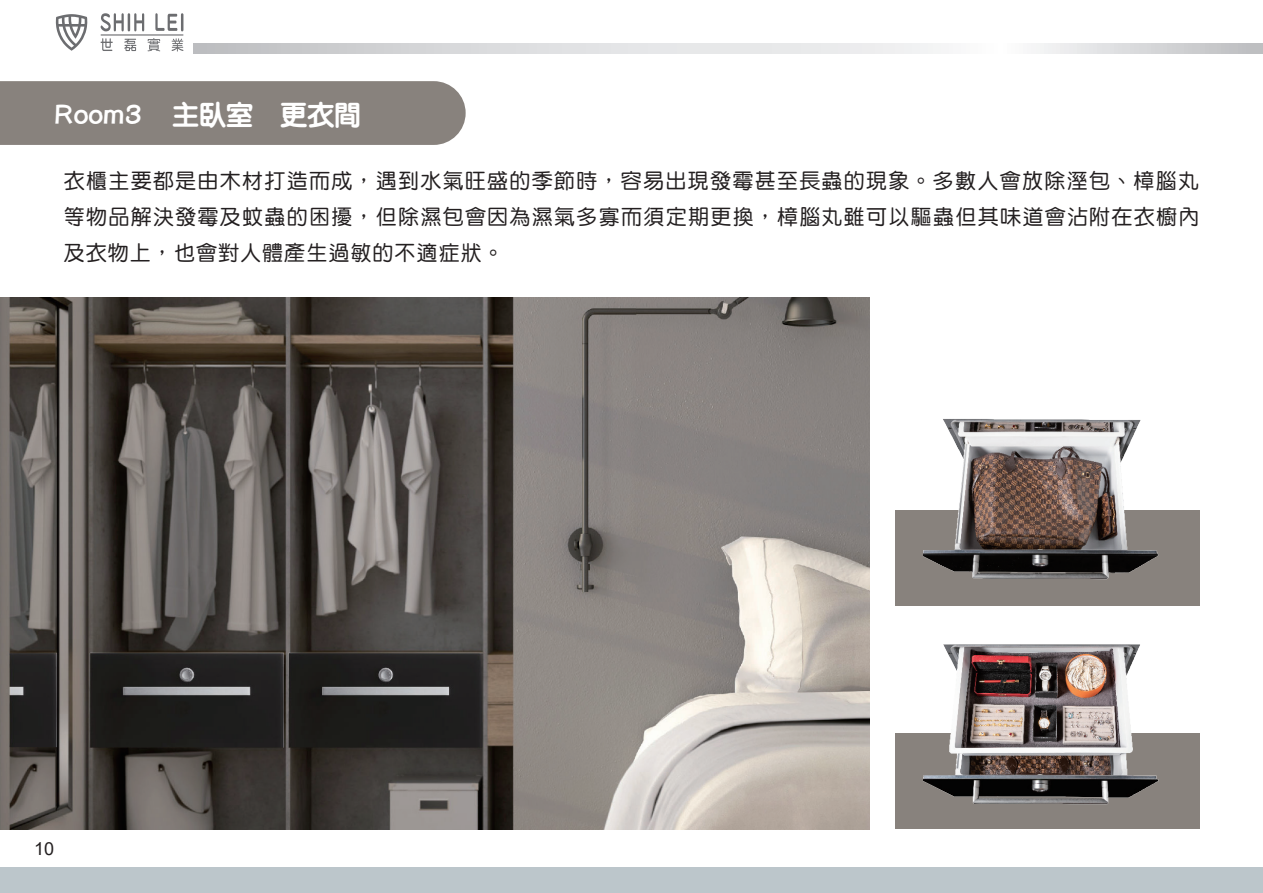
<style>
.page{position:relative;width:1263px;height:893px;background:#fff}
.page>*{position:absolute;margin:0;border:0;box-sizing:border-box;transform-origin:0 0}
.t1{font:800 27px "Han Wang Yen";color:#fff}
.t2{font:21px/36px "DF Yuan Md HK BF";letter-spacing:.06em;color:#231f20;text-align:justify}
.t3{font:18px "Arial";color:#231f20}
.s1{font-family:"DFPOP1 Std W5";font-weight:400}
</style>
<div class="page">
<svg style="left:55px;top:14px;width:33px;height:37px"></svg>
<svg style="left:101px;top:13px;width:43px;height:18px"></svg>
<svg style="left:155px;top:13px;width:28px;height:18px"></svg>
<svg style="left:124px;top:39px;width:12px;height:12px"></svg>
<svg style="left:101px;top:38px;width:12px;height:13px"></svg>
<svg style="left:148px;top:38px;width:12px;height:13px"></svg>
<svg style="left:172px;top:38px;width:11px;height:14px"></svg>
<hr style="left:101px;top:34px;width:82px;height:2px;background:#6c6d70">
<svg style="left:194px;top:44px;width:1069px;height:9px"></svg>
<div style="left:0;top:867px;width:1263px;height:26px;background:#bcc6cb"></div>
<div style="left:0;top:81px;width:466px;height:64px;background:#88827d"></div>
<img style="left:0;top:298px;width:870px;height:531px">
<div style="left:895px;top:510px;width:304px;height:96px;background:#88827d"></div>
<div style="left:895px;top:734px;width:304px;height:95px;background:#88827d"></div>
<img style="left:924px;top:644px;width:249px;height:161px">
<img style="left:924px;top:419px;width:235px;height:161px">
<p class="t1" style="left:54px;top:100px;width:309px"><span class="s1">Room3</span> 主臥室 更衣間</p>
<p class="t2" style="left:64px;top:163px;width:1137px">衣櫃主要都是由木材打造而成，遇到水氣旺盛的季節時，容易出現發霉甚至長蟲的現象。多數人會放除溼包、樟腦丸等物品解決發霉及蚊蟲的困擾，但除濕包會因為濕氣多寡而須定期更換，樟腦丸雖可以驅蟲但其味道會沾附在衣櫥內及衣物上，也會對人體產生過敏的不適症狀。</p>
<p class="t3" style="left:34px;top:836px;width:22px">10</p>
</div>
